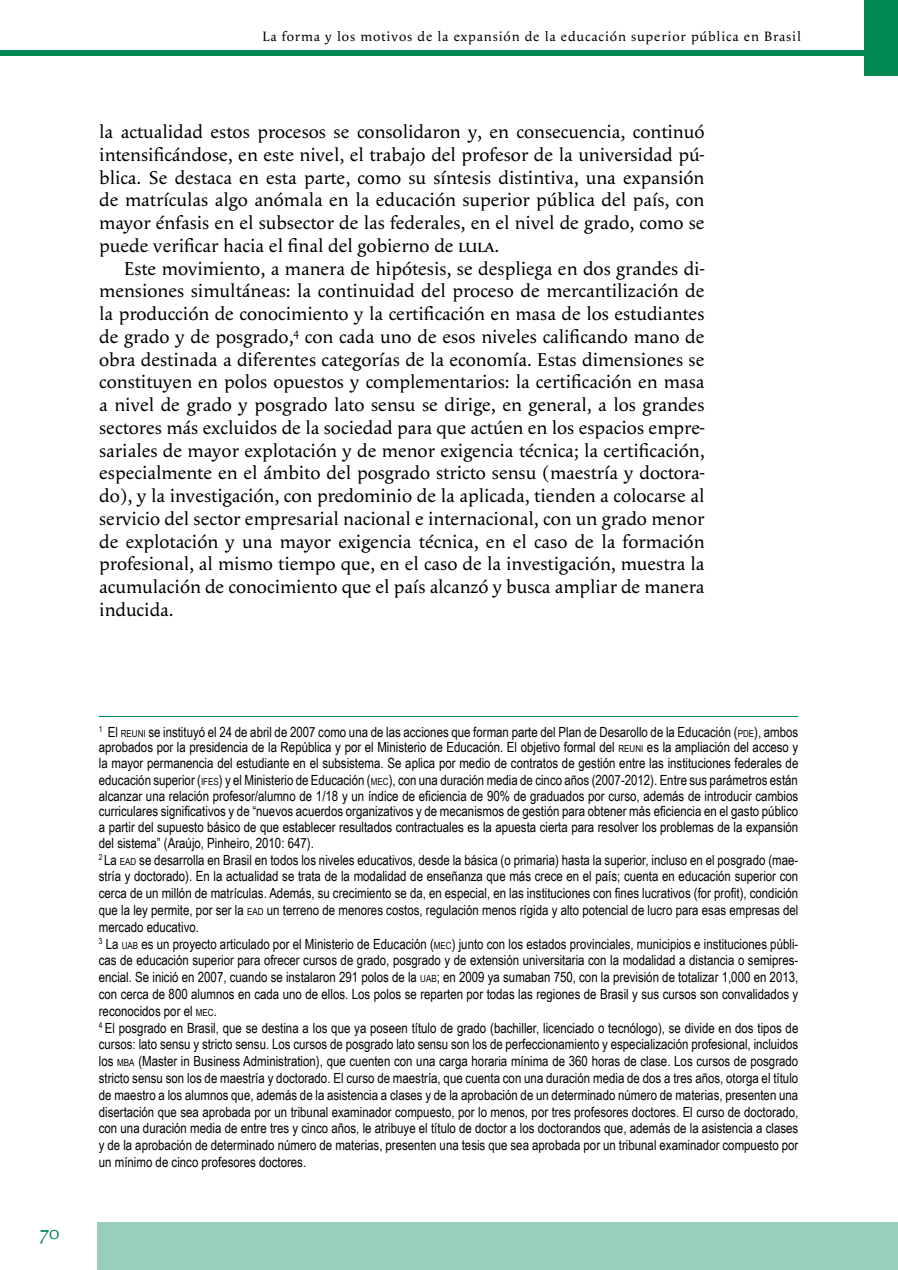
<style>
.page{position:relative;width:898px;height:1270px;background:#fff}
.page>*{position:absolute;margin:0;border:0;box-sizing:border-box;transform-origin:0 0}
.t1{font:19.25px/22.8px "Apolline";color:#000;text-align:justify}
.t2{font:19.25px "Apolline";color:#008752}
.t3{font:14px/16.6px "Arial Narrow";color:#000}
.t4{font:14px "Apolline";letter-spacing:.06em;color:#000}
.s1{font-family:"Apolline Regular SC"}
.s2{font-size:9.8px}
</style>
<div class="page">
<div style="left:864px;top:0;width:34px;height:75px;background:#008752"></div>
<hr style="left:99px;top:716px;width:699px;height:1px;background:#008752">
<div style="left:97px;top:1222px;width:801px;height:48px;background:#99cfba"></div>
<div style="left:0;top:51px;width:866px;height:5px;background:#008752"></div>
<p class="t4" style="left:263px;top:28px;width:540px">La forma y los motivos de la expansión de la educación superior pública en Brasil</p>
<p class="t1" style="left:99px;top:120px;width:607px">la actualidad estos procesos se consolidaron y, en consecuencia, continuó intensificándose, en este nivel, el trabajo del profesor de la universidad pú&shy;blica. Se destaca en esta parte, como su síntesis distintiva, una expansión de matrículas algo anómala en la educación superior pública del país, con mayor énfasis en el subsector de las federales, en el nivel de grado, como se puede verificar hacia el final del gobierno de <span class="s1">lula</span>.</p>
<p class="t1" style="left:99px;top:257px;width:607px;text-indent:25px">Este movimiento, a manera de hipótesis, se despliega en dos grandes di&shy;mensiones simultáneas: la continuidad del proceso de mercantilización de la producción de conocimiento y la certificación en masa de los estudiantes de grado y de posgrado,<sup>4</sup> con cada uno de esos niveles calificando mano de obra destinada a diferentes categorías de la economía. Estas dimensiones se constituyen en polos opuestos y complementarios: la certificación en masa a nivel de grado y posgrado lato sensu se dirige, en general, a los grandes sectores más excluidos de la sociedad para que actúen en los espacios empre&shy;sariales de mayor explotación y de menor exigencia técnica; la certificación, especialmente en el ámbito del posgrado stricto sensu (maestría y doctora&shy;do), y la investigación, con predominio de la aplicada, tienden a colocarse al servicio del sector empresarial nacional e internacional, con un grado menor de explotación y una mayor exigencia técnica, en el caso de la formación profesional, al mismo tiempo que, en el caso de la investigación, muestra la acumulación de conocimiento que el país alcanzó y busca ampliar de manera inducida.</p>
<h1 class="t2" style="left:40px;top:1221px;width:21px">70</h1>
<p class="t3" style="left:99px;top:723px;width:701px"><sup>1</sup> El <span class="s2">REUNI</span> se instituyó el 24 de abril de 2007 como una de las acciones que forman parte del Plan de Desarollo de la Educación (<span class="s2">PDE</span>), ambos aprobados por la presidencia de la República y por el Ministerio de Educación. El objetivo formal del <span class="s2">REUNI</span> es la ampliación del acceso y la mayor permanencia del estudiante en el subsistema. Se aplica por medio de contratos de gestión entre las instituciones federales de educación superior (<span class="s2">IFES</span>) y el Ministerio de Educación (<span class="s2">MEC</span>), con una duración media de cinco años (2007-2012). Entre sus parámetros están alcanzar una relación profesor/alumno de 1/18 y un índice de eficiencia de 90% de graduados por curso, además de introducir cambios curriculares significativos y de “nuevos acuerdos organizativos y de mecanismos de gestión para obtener más eficiencia en el gasto público a partir del supuesto básico de que establecer resultados contractuales es la apuesta cierta para resolver los problemas de la expansión del sistema” (Araújo, Pinheiro, 2010: 647).<br><sup>2</sup> La <span class="s2">EAD</span> se desarrolla en Brasil en todos los niveles educativos, desde la básica (o primaria) hasta la superior, incluso en el posgrado (mae&shy;stría y doctorado). En la actualidad se trata de la modalidad de enseñanza que más crece en el país; cuenta en educación superior con cerca de un millón de matrículas. Además, su crecimiento se da, en especial, en las instituciones con fines lucrativos (for profit), condición que la ley permite, por ser la <span class="s2">EAD</span> un terreno de menores costos, regulación menos rígida y alto potencial de lucro para esas empresas del mercado educativo.<br><sup>3</sup> La <span class="s2">UAB</span> es un proyecto articulado por el Ministerio de Educación (<span class="s2">MEC</span>) junto con los estados provinciales, municipios e instituciones públi&shy;cas de educación superior para ofrecer cursos de grado, posgrado y de extensión universitaria con la modalidad a distancia o semipres&shy;encial. Se inició en 2007, cuando se instalaron 291 polos de la <span class="s2">UAB</span>; en 2009 ya sumaban 750, con la previsión de totalizar 1,000 en 2013, con cerca de 800 alumnos en cada uno de ellos. Los polos se reparten por todas las regiones de Brasil y sus cursos son convalidados y reconocidos por el <span class="s2">MEC</span>.<br><sup>4</sup> El posgrado en Brasil, que se destina a los que ya poseen título de grado (bachiller, licenciado o tecnólogo), se divide en dos tipos de cursos: lato sensu y stricto sensu. Los cursos de posgrado lato sensu son los de perfeccionamiento y especialización profesional, incluidos los <span class="s2">MBA</span> (Master in Business Administration), que cuenten con una carga horaria mínima de 360 horas de clase. Los cursos de posgrado stricto sensu son los de maestría y doctorado. El curso de maestría, que cuenta con una duración media de dos a tres años, otorga el título de maestro a los alumnos que, además de la asistencia a clases y de la aprobación de un determinado número de materias, presenten una disertación que sea aprobada por un tribunal examinador compuesto, por lo menos, por tres profesores doctores. El curso de doctorado, con una duración media de entre tres y cinco años, le atribuye el título de doctor a los doctorandos que, además de la asistencia a clases y de la aprobación de determinado número de materias, presenten una tesis que sea aprobada por un tribunal examinador compuesto por un mínimo de cinco profesores doctores.</p>
</div>
